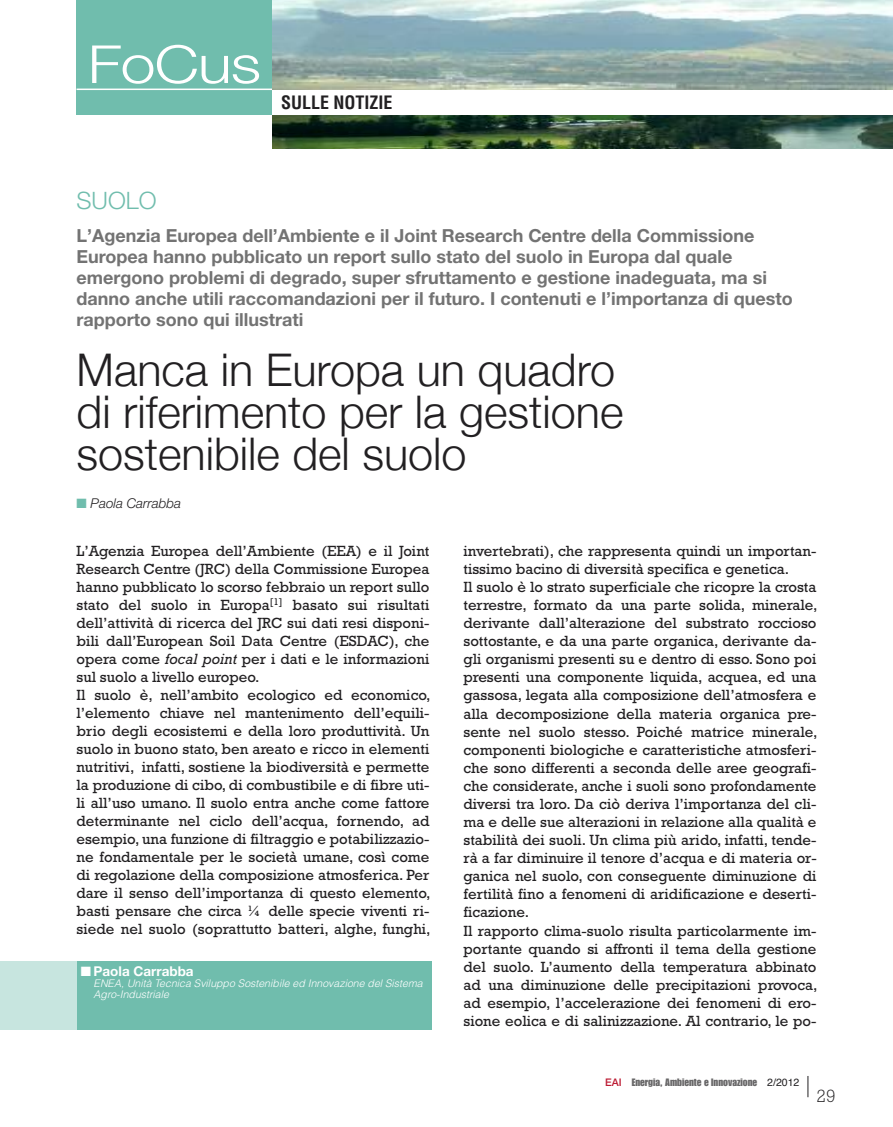
<style>
.page{position:relative;width:893px;height:1127px;background:#fff}
.page>*{position:absolute;margin:0;border:0;box-sizing:border-box;transform-origin:0 0}
.t1{font:300 52.5px "Helvetica Neue";letter-spacing:-.015em;color:#fff;scale:1.2 1}
.t2{font:300 45px/42px "Helvetica Neue";color:#222022}
.t3{font:300 24px "Helvetica Neue";color:#70bdad}
.t4{font:700 18px/21px "Helvetica Neue";color:#737373}
.t5{font:700 condensed 18px "Helvetica";color:#222022}
.t6{font:300 18px "Rockwell";color:#222022}
.t7{font:15px/18.1px "Rockwell";color:#222022}
.t8{font:italic 300 13.5px "Helvetica Neue";color:#222022}
.t9{font:700 13.5px "Helvetica Neue";color:#fff}
.t10{font:italic 300 10.5px/10.5px "Helvetica";letter-spacing:.005em;color:#fff}
.t11{font:10.5px "Impact";color:#686768}
.s1{color:#70bdad}
.s2{font-style:italic}
.s3{font-family:"Helvetica Neue";font-weight:500;color:#bc1b33}
.s4{font-family:"Helvetica";color:#222022}
</style>
<div class="page">
<svg style="left:807px;top:1076px;width:1px;height:21px"></svg>
<div style="left:77px;top:961px;width:355px;height:68px;background:#70bdad"></div>
<div style="left:0;top:961px;width:77px;height:68px;background:#c7e5df"></div>
<div style="left:77px;top:0;width:195px;height:115px;background:#70bdad"></div>
<hr style="left:77px;top:89px;width:195px;height:1px;background:#fff">
<img style="left:272px;top:115px;width:621px;height:34px">
<img style="left:272px;top:0;width:621px;height:90px">
<h1 class="t1" style="left:88px;top:46px;width:146px">FoCus</h1>
<p class="t5" style="left:281px;top:92px;width:113px">SULLE NOTIZIE</p>
<h3 class="t3" style="left:77px;top:191px;width:81px">SUOLO</h3>
<p class="t4" style="left:77px;top:227px;width:718px">L’Agenzia Europea dell’Ambiente e il Joint Research Centre della Commissione Europea hanno pubblicato un report sullo stato del suolo in Europa dal quale emergono problemi di degrado, super sfruttamento e gestione inadeguata, ma si danno anche utili raccomandazioni per il futuro. I contenuti e l’importanza di questo rapporto sono qui illustrati</p>
<h2 class="t2" style="left:77px;top:348px;width:548px">Manca in Europa un quadro di riferimento per la gestione sostenibile del suolo</h2>
<p class="t8" style="left:77px;top:499px;width:106px"><span class="s1">■</span> Paola Carrabba</p>
<p class="t7" style="left:77px;top:543px;width:356px">L’Agenzia Europea dell’Ambiente (EEA) e il Joint Research Centre (JRC) della Commissione Europea hanno pubblicato lo scorso febbraio un report sullo stato del suolo in Europa<sup>[1]</sup> basato sui risultati dell’attività di ricerca del JRC sui dati resi disponi&shy;bili dall’European Soil Data Centre (ESDAC), che opera come <span class="s2">focal point</span> per i dati e le informazioni sul suolo a livello europeo.<br>Il suolo è, nell’ambito ecologico ed economico, l’elemento chiave nel mantenimento dell’equili&shy;brio degli ecosistemi e della loro produttività. Un suolo in buono stato, ben areato e ricco in elementi nutritivi, infatti, sostiene la biodiversità e permette la produzione di cibo, di combustibile e di fibre uti&shy;li all’uso umano. Il suolo entra anche come fattore determinante nel ciclo dell’acqua, fornendo, ad esempio, una funzione di filtraggio e potabilizzazio&shy;ne fondamentale per le società umane, così come di regolazione della composizione atmosferica. Per dare il senso dell’importanza di questo elemento, basti pensare che circa ¼ delle specie viventi ri&shy;siede nel suolo (soprattutto batteri, alghe, funghi,</p>
<p class="t7" style="left:463px;top:543px;width:356px">invertebrati), che rappresenta quindi un importan&shy;tissimo bacino di diversità specifica e genetica.<br>Il suolo è lo strato superficiale che ricopre la crosta terrestre, formato da una parte solida, minerale, derivante dall’alterazione del substrato roccioso sottostante, e da una parte organica, derivante da&shy;gli organismi presenti su e dentro di esso. Sono poi presenti una componente liquida, acquea, ed una gassosa, legata alla composizione dell’atmosfera e alla decomposizione della materia organica pre&shy;sente nel suolo stesso. Poiché matrice minerale, componenti biologiche e caratteristiche atmosferi&shy;che sono differenti a seconda delle aree geografi&shy;che considerate, anche i suoli sono profondamente diversi tra loro. Da ciò deriva l’importanza del cli&shy;ma e delle sue alterazioni in relazione alla qualità e stabilità dei suoli. Un clima più arido, infatti, tende&shy;rà a far diminuire il tenore d’acqua e di materia or&shy;ganica nel suolo, con conseguente diminuzione di fertilità fino a fenomeni di aridificazione e deserti&shy;ficazione.<br>Il rapporto clima-suolo risulta particolarmente im&shy;portante quando si affronti il tema della gestione del suolo. L’aumento della temperatura abbinato ad una diminuzione delle precipitazioni provoca, ad esempio, l’accelerazione dei fenomeni di ero&shy;sione eolica e di salinizzazione. Al contrario, le po-</p>
<p class="t9" style="left:81px;top:966px;width:114px">■ Paola Carrabba</p>
<p class="t10" style="left:94px;top:978px;width:331px">ENEA, Unità Tecnica Sviluppo Sostenibile ed Innovazione del Sistema<br>Agro-Industriale</p>
<p class="t11" style="left:605px;top:1078px;width:196px"><span class="s3">EAI</span> Energia, Ambiente e Innovazione <span class="s4">2/2012</span></p>
<p class="t6" style="left:816px;top:1090px;width:21px">29</p>
</div>
